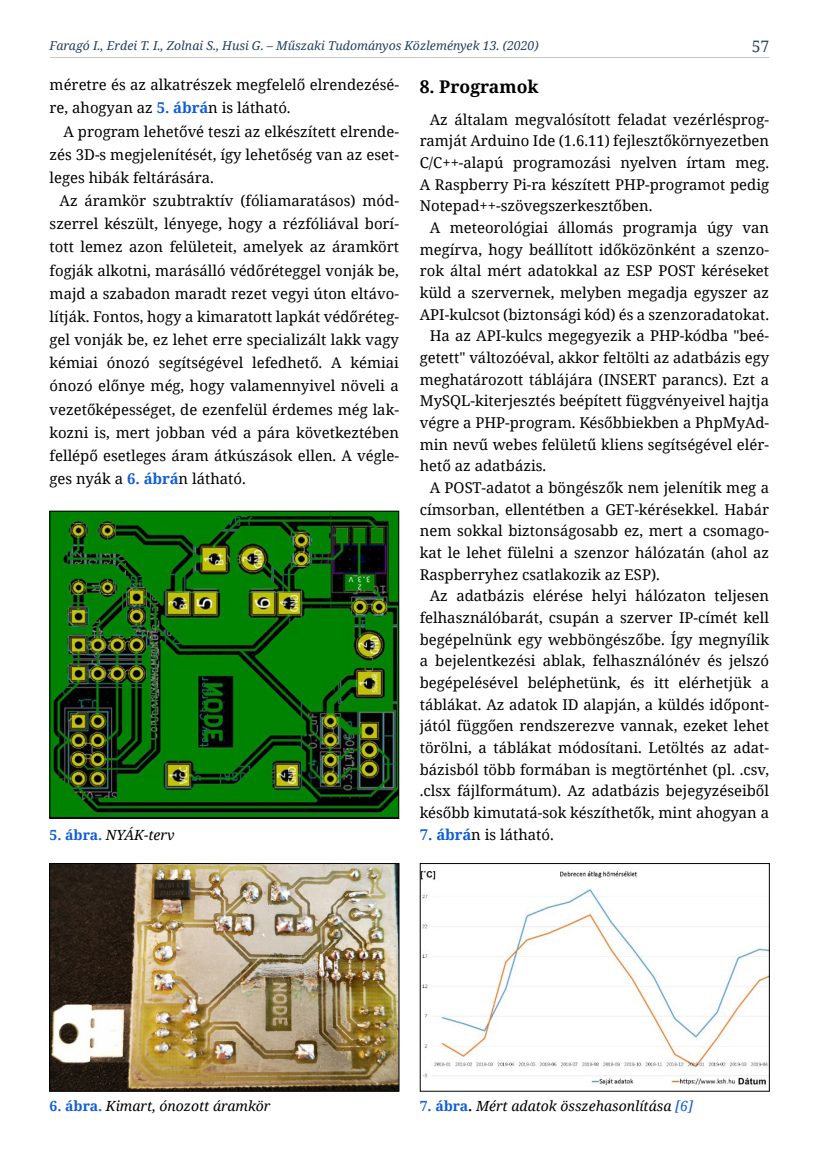
<style>
.page{position:relative;width:819px;height:1161px;background:#fff}
.page>*{position:absolute;margin:0;border:0;box-sizing:border-box;transform-origin:0 0}
.t1{font:700 17.5px "Noto Serif";color:#000}
.t2{font:15.75px "Noto Serif";color:#244061}
.t3{font:14.88px/23.1px "Noto Serif";color:#000;text-align:justify}
.t4{font:italic 14px "Noto Serif";color:#000}
.t5{font:italic 12.25px "Noto Serif";color:#244061}
.s1{font-weight:700;color:#0f5dd8}
.s2{font-weight:700;font-style:normal;color:#0f5dd8}
.s3{font-weight:700;font-style:normal}
.s4{color:#0f5dd8}
</style>
<div class="page">
<hr style="left:50px;top:57px;width:719px;height:1px;background:#c6c6c6">
<img style="left:52px;top:513px;width:345px;height:304px">
<div style="left:50px;top:511px;width:349px;height:308px;border:1px solid #000"></div>
<img style="left:51px;top:865px;width:346px;height:224px">
<div style="left:49px;top:863px;width:350px;height:228px;border:1px solid #000"></div>
<img style="left:422px;top:870px;width:345px;height:216px">
<div style="left:420px;top:863px;width:349px;height:228px;border:1px solid #000"></div>
<p class="t5" style="left:50px;top:37px;width:490px">Faragó I., Erdei T. I., Zolnai S., Husi G. – Műszaki Tudományos Közlemények 13. (2020)</p>
<p class="t2" style="left:751px;top:35px;width:19px">57</p>
<p class="t3" style="left:50px;top:73px;width:351px">méretre és az alkatrészek megfelelő elrendezésé&shy;re, ahogyan az <span class="s1">5. ábrá</span>n is látható.</p>
<p class="t3" style="left:50px;top:119px;width:351px;text-indent:14px">A program lehetővé teszi az elkészített elrende&shy;zés 3D-s megjelenítését, így lehetőség van az eset&shy;leges hibák feltárására.</p>
<p class="t3" style="left:50px;top:189px;width:351px;text-indent:10px">Az áramkör szubtraktív (fóliamaratásos) mód&shy;szerrel készült, lényege, hogy a rézfóliával borí&shy;tott lemez azon felületeit, amelyek az áramkört fogják alkotni, marásálló védőréteggel vonják be, majd a szabadon maradt rezet vegyi úton eltávo&shy;lítják. Fontos, hogy a kimaratott lapkát védőréteg&shy;gel vonják be, ez lehet erre specializált lakk vagy kémiai ónozó segítségével lefedhető. A kémiai ónozó előnye még, hogy valamennyivel növeli a vezetőképességet, de ezenfelül érdemes még lak&shy;kozni is, mert jobban véd a pára következtében fellépő esetleges áram átkúszások ellen. A végle&shy;ges nyák a <span class="s1">6. ábrá</span>n látható.</p>
<p class="t1" style="left:420px;top:74px;width:120px">8. Programok</p>
<p class="t3" style="left:420px;top:108px;width:351px;line-height:21.7px;text-indent:10px">Az általam megvalósított feladat vezérlésprog&shy;ramját Arduino Ide (1.6.11) fejlesztőkörnyezetben C/C++-alapú programozási nyelven írtam meg.<br>A Raspberry Pi-ra készített PHP-programot pedig Notepad++-szövegszerkesztőben.</p>
<p class="t3" style="left:429px;top:216px;width:341px">A meteorológiai állomás programja úgy van</p>
<p class="t3" style="left:420px;top:237px;width:351px">megírva, hogy beállított időközönként a szenzo-</p>
<p class="t3" style="left:420px;top:259px;width:351px">rok által mért adatokkal az ESP POST kéréseket</p>
<p class="t3" style="left:420px;top:280px;width:351px">küld a szervernek, melyben megadja egyszer az</p>
<p class="t3" style="left:420px;top:302px;width:351px">API-kulcsot (biztonsági kód) és a szenzoradatokat.</p>
<p class="t3" style="left:429px;top:324px;width:341px">Ha az API-kulcs megegyezik a PHP-kódba "beé-</p>
<p class="t3" style="left:420px;top:345px;width:351px">getett" változóéval, akkor feltölti az adatbázis egy</p>
<p class="t3" style="left:420px;top:367px;width:351px">meghatározott táblájára (INSERT parancs). Ezt a</p>
<p class="t3" style="left:420px;top:389px;width:351px">MySQL-kiterjesztés beépített függvényeivel hajtja</p>
<p class="t3" style="left:420px;top:410px;width:351px">végre a PHP-program. Későbbiekben a PhpMyAd-</p>
<p class="t3" style="left:420px;top:432px;width:351px">min nevű webes felületű kliens segítségével elér-</p>
<p class="t3" style="left:420px;top:454px;width:128px">hető az adatbázis.</p>
<p class="t3" style="left:429px;top:475px;width:341px">A POST-adatot a böngészők nem jelenítik meg a</p>
<p class="t3" style="left:420px;top:497px;width:351px">címsorban, ellentétben a GET-kérésekkel. Habár</p>
<p class="t3" style="left:420px;top:519px;width:351px">nem sokkal biztonságosabb ez, mert a csomago-</p>
<p class="t3" style="left:420px;top:540px;width:351px">kat le lehet fülelni a szenzor hálózatán (ahol az</p>
<p class="t3" style="left:420px;top:562px;width:241px">Raspberryhez csatlakozik az ESP).</p>
<p class="t3" style="left:429px;top:584px;width:341px">Az adatbázis elérése helyi hálózaton teljesen</p>
<p class="t3" style="left:420px;top:605px;width:351px">felhasználóbarát, csupán a szerver IP-címét kell</p>
<p class="t3" style="left:420px;top:627px;width:351px">begépelnünk egy webböngészőbe. Így megnyílik</p>
<p class="t3" style="left:420px;top:649px;width:351px">a bejelentkezési ablak, felhasználónév és jelszó</p>
<p class="t3" style="left:420px;top:670px;width:351px">begépelésével beléphetünk, és itt elérhetjük a</p>
<p class="t3" style="left:420px;top:692px;width:351px">táblákat. Az adatok ID alapján, a küldés időpont-</p>
<p class="t3" style="left:420px;top:714px;width:351px">jától függően rendszerezve vannak, ezeket lehet</p>
<p class="t3" style="left:420px;top:735px;width:351px">törölni, a táblákat módosítani. Letöltés az adat-</p>
<p class="t3" style="left:420px;top:757px;width:351px">bázisból több formában is megtörténhet (pl. .csv,</p>
<p class="t3" style="left:420px;top:779px;width:351px">.clsx fájlformátum). Az adatbázis bejegyzéseiből</p>
<p class="t3" style="left:420px;top:800px;width:351px">később kimutatá-sok készíthetők, mint ahogyan a</p>
<p class="t4" style="left:50px;top:825px;width:126px"><span class="s2">5. ábra.</span> NYÁK-terv</p>
<p class="t3" style="left:420px;top:822px;width:135px"><span class="s1">7. ábrá</span>n is látható.</p>
<p class="t4" style="left:50px;top:1097px;width:222px"><span class="s2">6. ábra.</span> Kimart, ónozott áramkör</p>
<p class="t4" style="left:420px;top:1097px;width:275px"><span class="s2">7. ábra</span><span class="s3">.</span> Mért adatok összehasonlítása <span class="s4">[6]</span></p>
</div>
